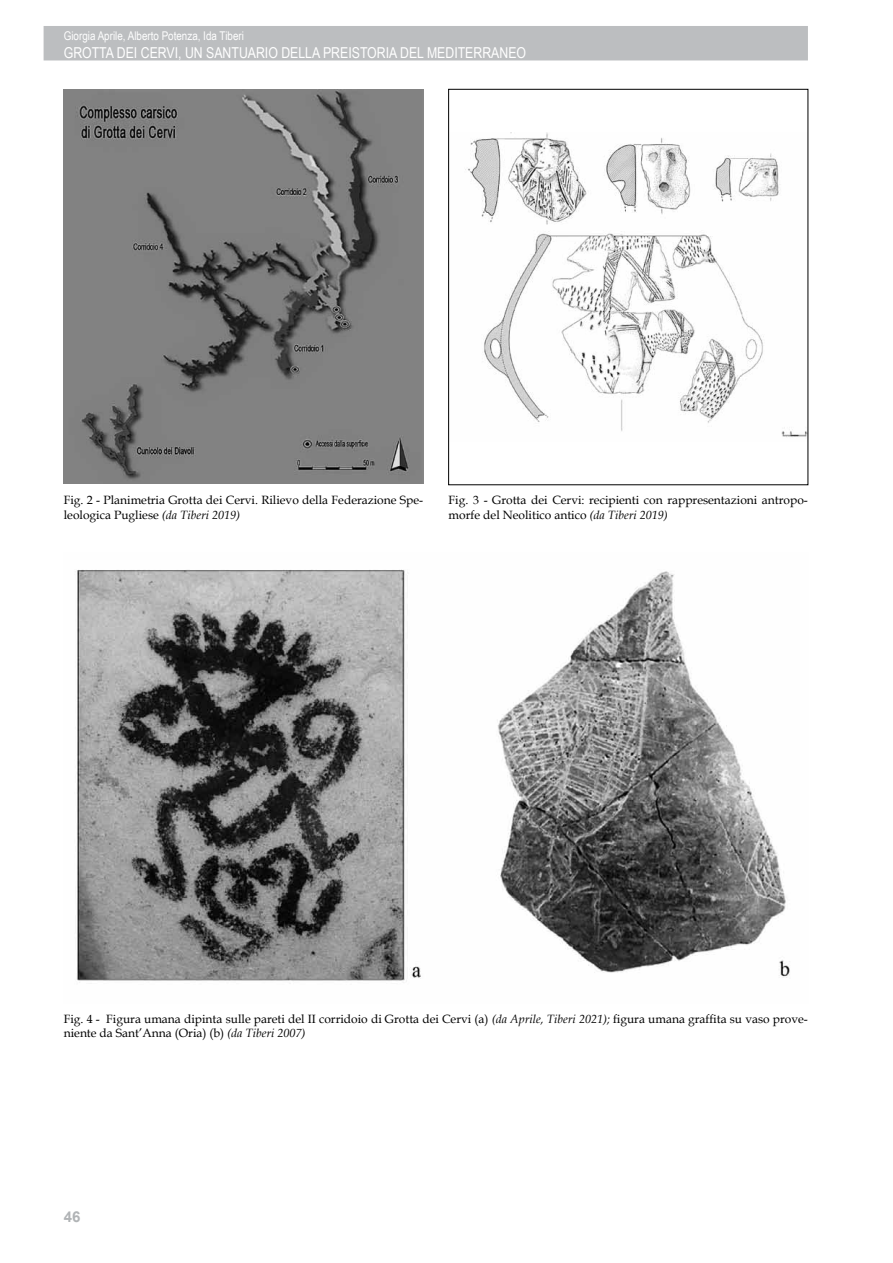
<style>
.page{position:relative;width:893px;height:1263px;background:#fff}
.page>*{position:absolute;margin:0;border:0;box-sizing:border-box;transform-origin:0 0}
.t1{font:15px "Arial Narrow";color:#fff}
.t2{font:700 15px "Arial";color:#b1b4b6}
.t3{font:12px/14.4px "Book Antiqua";color:#000}
.t4{font:12px "Arial Narrow";color:#fff}
.s1{font-style:italic}
</style>
<div class="page">
<div style="left:44px;top:26px;width:764px;height:34px;background:#bcbec0"></div>
<img style="left:64px;top:89px;width:359px;height:394px">
<img style="left:465px;top:133px;width:341px;height:304px">
<div style="left:448px;top:89px;width:360px;height:396px;border:1px solid #000"></div>
<img style="left:77px;top:569px;width:713px;height:414px">
<p class="t4" style="left:64px;top:27px;width:182px">GIORGIA APRILE, ALBERTO POTENZA, IDA TIBERI</p>
<p class="t1" style="left:64px;top:41px;width:464px">GROTTA DEI CERVI, UN SANTUARIO DELLA PREISTORIA DEL MEDITERRANEO</p>
<p class="t3" style="left:64px;top:493px;width:361px">Fig. 2 - Planimetria Grotta dei Cervi. Rilievo della Federazione Spe&shy;leologica Pugliese <span class="s1">(da Tiberi 2019)</span></p>
<p class="t3" style="left:449px;top:493px;width:361px">Fig. 3 - Grotta dei Cervi: recipienti con rappresentazioni antropo&shy;morfe del Neolitico antico <span class="s1">(da Tiberi 2019)</span></p>
<p class="t3" style="left:64px;top:1011px;width:746px">Fig. 4 - Figura umana dipinta sulle pareti del II corridoio di Grotta dei Cervi (a) <span class="s1">(da Aprile, Tiberi 2021);</span> figura umana graffita su vaso prove&shy;niente da Sant’Anna (Oria) (b) <span class="s1">(da Tiberi 2007)</span></p>
<p class="t2" style="left:64px;top:1207px;width:18px">46</p>
</div>
